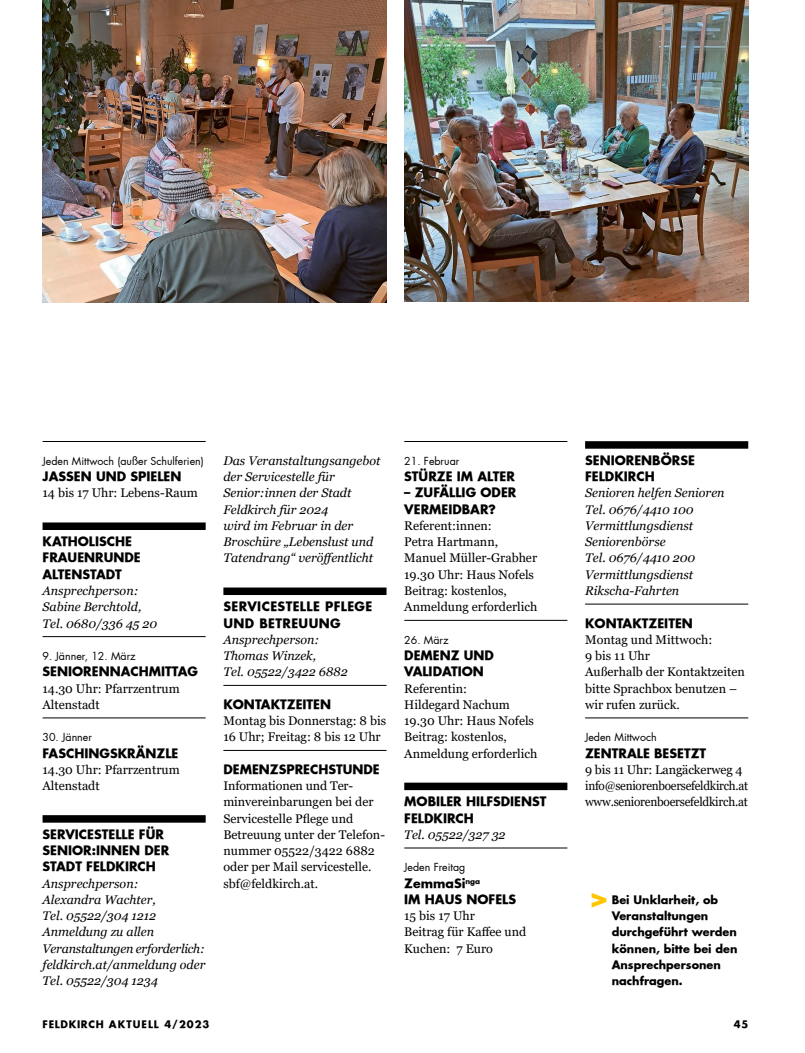
<style>
.page{position:relative;width:805px;height:1053px;background:#fff}
.page>*{position:absolute;margin:0;border:0;box-sizing:border-box;transform-origin:0 0}
.t1{font:700 30px "Futura";color:#ffc600}
.t2{font:12.5px/16.2px "Georgia";color:#000}
.t3{font:italic 12.5px/16.2px "Georgia";color:#000}
.t4{font:700 12.5px/16.2px "Futura";color:#000}
.t5{font:12.5px/16.2px "Georgia";letter-spacing:-.02em;color:#000}
.t6{font:700 12.5px/16.2px "Futura";letter-spacing:.03em;color:#000}
.t7{font:700 11.25px/16.2px "Futura";color:#000}
.t8{font:10.62px "Futura";color:#000}
.t9{font:700 10px "Futura";letter-spacing:.085em;color:#000}
</style>
<div class="page">
<hr style="left:43px;top:441px;width:163px;height:1px;background:#000">
<div style="left:43px;top:522px;width:163px;height:8px;background:#000"></div>
<hr style="left:43px;top:636px;width:163px;height:1px;background:#000">
<hr style="left:43px;top:717px;width:163px;height:1px;background:#000">
<div style="left:43px;top:815px;width:163px;height:7px;background:#000"></div>
<div style="left:223px;top:587px;width:163px;height:8px;background:#000"></div>
<hr style="left:223px;top:685px;width:163px;height:1px;background:#000">
<hr style="left:223px;top:750px;width:163px;height:1px;background:#000">
<img style="left:43px;top:0;width:343px;height:302px">
<hr style="left:404px;top:441px;width:163px;height:1px;background:#000">
<hr style="left:404px;top:620px;width:163px;height:1px;background:#000">
<div style="left:404px;top:782px;width:163px;height:8px;background:#000"></div>
<hr style="left:404px;top:847px;width:163px;height:1px;background:#000">
<div style="left:585px;top:441px;width:163px;height:7px;background:#000"></div>
<hr style="left:585px;top:603px;width:163px;height:1px;background:#000">
<hr style="left:585px;top:717px;width:163px;height:1px;background:#000">
<img style="left:404px;top:0;width:344px;height:301px">
<p class="t8" style="left:43px;top:454px;width:163px">Jeden Mittwoch (außer Schulferien)</p>
<p class="t4" style="left:43px;top:468px;width:140px">JASSEN UND SPIELEN</p>
<p class="t2" style="left:43px;top:485px;width:157px">14 bis 17 Uhr: Lebens-Raum</p>
<p class="t4" style="left:43px;top:533px;width:100px">KATHOLISCHE<br>FRAUENRUNDE<br>ALTENSTADT</p>
<p class="t3" style="left:43px;top:582px;width:116px">Ansprechperson:<br>Sabine Berchtold,<br>Tel. 0680/336 45 20</p>
<p class="t8" style="left:43px;top:649px;width:95px">9. Jänner, 12. März</p>
<p class="t4" style="left:43px;top:663px;width:157px">SENIORENNACHMITTAG</p>
<p class="t2" style="left:43px;top:680px;width:139px">14.30 Uhr: Pfarrzentrum<br>Altenstadt</p>
<p class="t8" style="left:43px;top:730px;width:51px">30. Jänner</p>
<p class="t4" style="left:43px;top:744px;width:137px">FASCHINGSKRÄNZLE</p>
<p class="t2" style="left:43px;top:761px;width:139px">14.30 Uhr: Pfarrzentrum<br>Altenstadt</p>
<p class="t4" style="left:43px;top:825px;width:128px">SERVICESTELLE FÜR<br>SENIOR:INNEN DER<br>STADT FELDKIRCH</p>
<p class="t3" style="left:43px;top:875px;width:164px">Ansprechperson:<br>Alexandra Wachter,<br>Tel. 05522/304 1212<br>Anmeldung zu allen<br>Veranstaltungen erforderlich: feldkirch.at/anmeldung oder<br>Tel. 05522/304 1234</p>
<p class="t3" style="left:223px;top:452px;width:158px">Das Veranstaltungsangebot der Servicestelle für<br>Senior:innen der Stadt<br>Feldkirch für 2024<br>wird im Februar in der<br>Broschüre „Lebenslust und<br>Tatendrang“ veröffentlicht</p>
<p class="t6" style="left:223px;top:598px;width:150px">SERVICESTELLE PFLEGE<br>UND BETREUUNG</p>
<p class="t3" style="left:223px;top:631px;width:126px">Ansprechperson:<br>Thomas Winzek,<br>Tel. 05522/3422 6882</p>
<p class="t4" style="left:223px;top:695px;width:109px">KONTAKTZEITEN</p>
<p class="t2" style="left:223px;top:712px;width:164px">Montag bis Donnerstag: 8 bis<br>16 Uhr; Freitag: 8 bis 12 Uhr</p>
<p class="t4" style="left:223px;top:760px;width:158px">DEMENZSPRECHSTUNDE</p>
<p class="t2" style="left:223px;top:777px;width:163px">Informationen und Ter&shy;minvereinbarungen bei der<br>Servicestelle Pflege und<br>Betreuung unter der Telefon&shy;nummer 05522/3422 6882 oder per Mail servicestelle. sbf@feldkirch.at.</p>
<p class="t8" style="left:404px;top:454px;width:57px">21. Februar</p>
<p class="t4" style="left:404px;top:468px;width:112px">STÜRZE IM ALTER</p>
<p class="t4" style="left:404px;top:484px;width:114px">– ZUFÄLLIG ODER<br>VERMEIDBAR?</p>
<p class="t2" style="left:404px;top:517px;width:135px">Referent:innen:<br>Petra Hartmann,<br>Manuel Müller-Grabher<br>19.30 Uhr: Haus Nofels<br>Beitrag: kostenlos,<br>Anmeldung erforderlich</p>
<p class="t8" style="left:404px;top:633px;width:46px">26. März</p>
<p class="t4" style="left:404px;top:647px;width:91px">DEMENZ UND<br>VALIDATION</p>
<p class="t2" style="left:404px;top:680px;width:135px">Referentin:<br>Hildegard Nachum<br>19.30 Uhr: Haus Nofels<br>Beitrag: kostenlos,<br>Anmeldung erforderlich</p>
<p class="t4" style="left:404px;top:793px;width:144px">MOBILER HILFSDIENST<br>FELDKIRCH</p>
<p class="t3" style="left:404px;top:826px;width:103px">Tel. 05522/327 32</p>
<p class="t8" style="left:404px;top:860px;width:63px">Jeden Freitag</p>
<p class="t4" style="left:404px;top:874px;width:113px">ZemmaSi<sup>nga<br></sup>IM HAUS NOFELS</p>
<p class="t2" style="left:404px;top:907px;width:123px">15 bis 17 Uhr<br>Beitrag für Kaffee und<br>Kuchen: 7 Euro</p>
<p class="t4" style="left:585px;top:452px;width:111px">SENIORENBÖRSE<br>FELDKIRCH</p>
<p class="t3" style="left:585px;top:485px;width:141px">Senioren helfen Senioren<br>Tel. 0676/4410 100<br>Vermittlungsdienst<br>Seniorenbörse<br>Tel. 0676/4410 200<br>Vermittlungsdienst<br>Rikscha-Fahrten</p>
<p class="t4" style="left:585px;top:614px;width:109px">KONTAKTZEITEN</p>
<p class="t2" style="left:585px;top:631px;width:161px">Montag und Mittwoch:<br>9 bis 11 Uhr<br>Außerhalb der Kontaktzeiten bitte Sprachbox benutzen – wir rufen zurück.</p>
<p class="t8" style="left:585px;top:730px;width:73px">Jeden Mittwoch</p>
<p class="t4" style="left:585px;top:744px;width:123px">ZENTRALE BESETZT</p>
<p class="t5" style="left:585px;top:761px;width:164px">9 bis 11 Uhr: Langäckerweg 4 info@seniorenboersefeldkirch.at www.seniorenboersefeldkirch.at</p>
<h1 class="t1" style="left:588px;top:876px;width:22px">&gt;</h1>
<p class="t7" style="left:611px;top:891px;width:127px">Bei Unklarheit, ob<br>Veranstaltungen durchgeführt werden können, bitte bei den<br>Ansprechpersonen nachfragen.</p>
<p class="t9" style="left:43px;top:1017px;width:168px">FELDKIRCH AKTUELL 4/2023</p>
<p class="t9" style="left:733px;top:1017px;width:16px">45</p>
</div>
